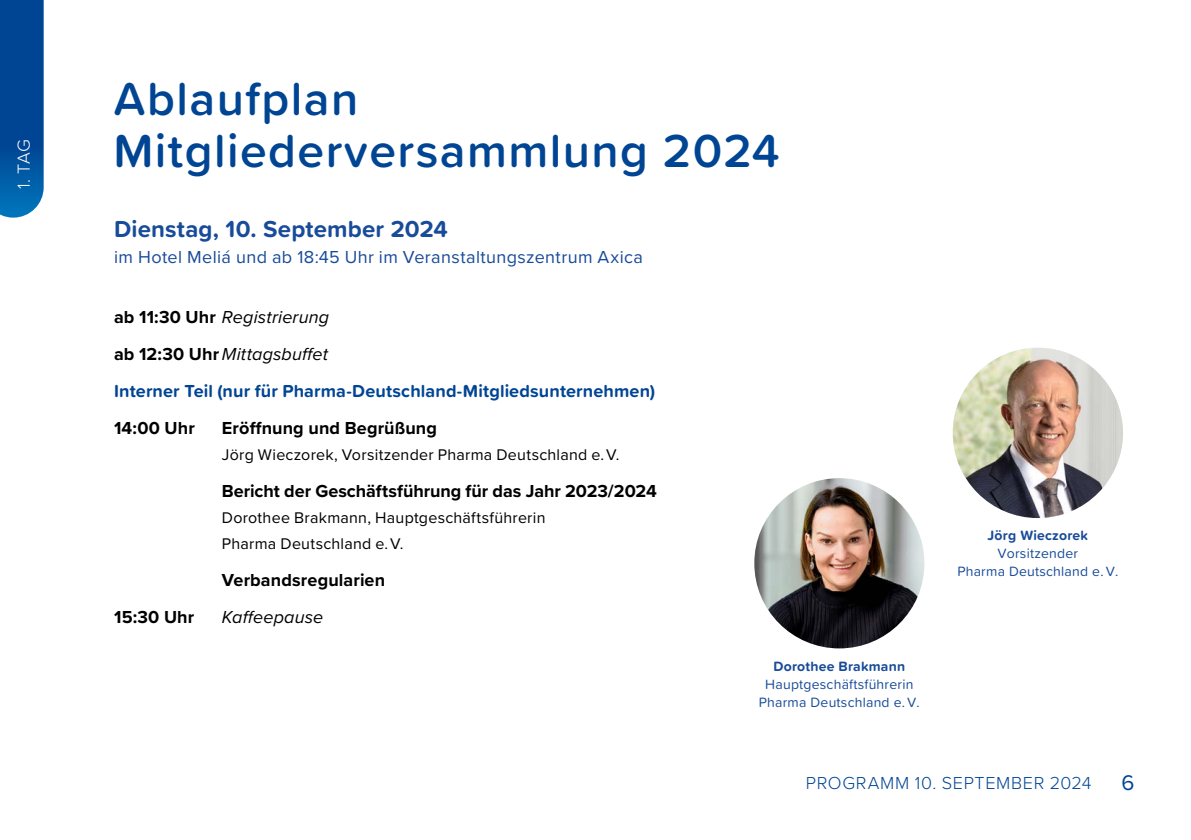
<style>
.page{position:relative;width:1191px;height:840px;background:#fff}
.page>*{position:absolute;margin:0;border:0;box-sizing:border-box;transform-origin:0 0}
.t1{font:600 48px/52px "Proxima Soft";letter-spacing:.03em;color:#004594}
.t2{font:700 24px "Proxima Soft";letter-spacing:.005em;color:#184b99}
.t3{font:22px "Proxima Soft";color:#004594}
.t4{font:700 18px "Proxima Nova";letter-spacing:.005em;color:#000}
.t5{font:700 18px "Proxima Soft";letter-spacing:.005em;color:#004594}
.t6{font:italic 18px/36.8px "Proxima Nova";letter-spacing:.01em;color:#000}
.t7{font:18px "Proxima Nova";letter-spacing:.02em;color:#184b99}
.t8{font:300 18px "Proxima Nova";letter-spacing:.035em;color:#004594}
.t9{font:300 18px "Proxima Nova";color:#fff}
.t10{font:16px/26px "Proxima Nova";letter-spacing:.015em;color:#000}
.t11{font:14px/18px "Proxima Soft";letter-spacing:.015em;color:#184b99;text-align:center}
.t12{font:700 14px "Proxima Soft";letter-spacing:.015em;color:#184b99}
.s1{font-weight:700;font-style:normal}
</style>
<div class="page">
<svg style="left:0;top:0;width:44px;height:217px;background:#04509c"></svg>
<img style="left:952px;top:347px;width:171px;height:170px;border-radius:85px">
<img style="left:754px;top:478px;width:170px;height:170px;border-radius:85px">
<p class="t9" style="left:10px;top:189px;width:51px;rotate:-90deg">1. TAG</p>
<h1 class="t1" style="left:113px;top:71px;width:668px">Ablaufplan<br>Mitgliederversammlung 2024</h1>
<h2 class="t2" style="left:114px;top:210px;width:335px">Dienstag, 10. September 2024</h2>
<p class="t7" style="left:114px;top:243px;width:530px">im Hotel Meliá und ab 18:45 Uhr im Veranstaltungszentrum Axica</p>
<p class="t6" style="left:114px;top:297px;width:217px"><span class="s1">ab 11:30 Uhr</span> Registrierung <span class="s1">ab 12:30 Uhr</span> Mittagsbuffet</p>
<p class="t5" style="left:114px;top:377px;width:542px">Interner Teil (nur für Pharma-Deutschland-Mitgliedsunternehmen)</p>
<p class="t4" style="left:114px;top:414px;width:82px">14:00 Uhr</p>
<p class="t4" style="left:222px;top:414px;width:217px">Eröffnung und Begrüßung</p>
<p class="t10" style="left:222px;top:440px;width:399px">Jörg Wieczorek, Vorsitzender Pharma Deutschland e. V.</p>
<p class="t4" style="left:222px;top:477px;width:437px">Bericht der Geschäftsführung für das Jahr 2023/2024</p>
<p class="t10" style="left:222px;top:503px;width:325px">Dorothee Brakmann, Hauptgeschäftsführerin<br>Pharma Deutschland e. V.</p>
<p class="t4" style="left:222px;top:566px;width:165px">Verbandsregularien</p>
<p class="t4" style="left:114px;top:603px;width:82px">15:30 Uhr</p>
<p class="t6" style="left:222px;top:597px;width:103px">Kaffeepause</p>
<p class="t12" style="left:773px;top:655px;width:133px">Dorothee Brakmann</p>
<p class="t11" style="left:759px;top:674px;width:162px">Hauptgeschäftsführerin<br>Pharma Deutschland e. V.</p>
<p class="t12" style="left:987px;top:524px;width:102px">Jörg Wieczorek</p>
<p class="t11" style="left:957px;top:543px;width:162px">Vorsitzender<br>Pharma Deutschland e. V.</p>
<p class="t8" style="left:806px;top:768px;width:287px">PROGRAMM 10. SEPTEMBER 2024</p>
<h3 class="t3" style="left:1121px;top:766px;width:15px">6</h3>
</div>
